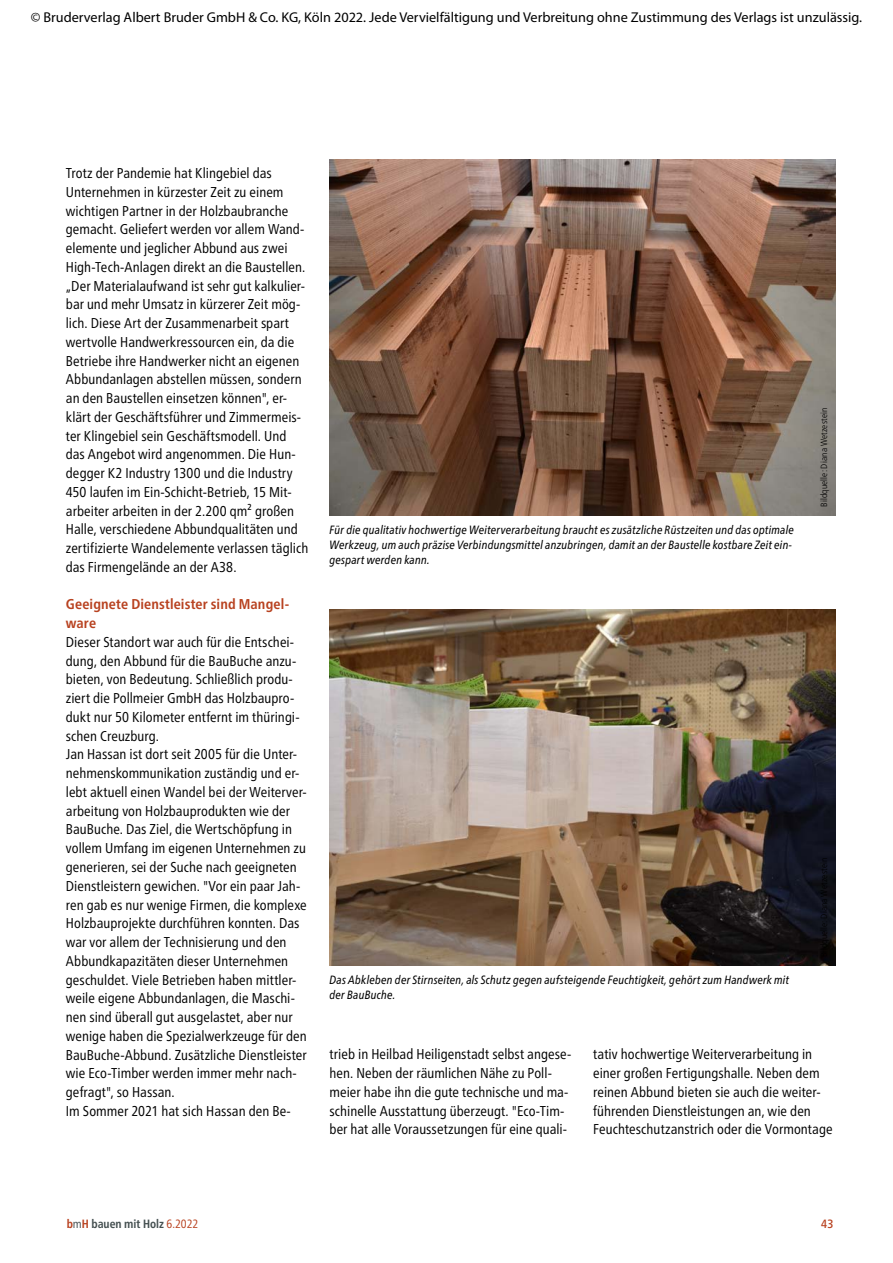
<style>
.page{position:relative;width:893px;height:1263px;background:#fff}
.page>*{position:absolute;margin:0;border:0;box-sizing:border-box;transform-origin:0 0}
.t1{font:condensed 14.25px/18.8px "Frutiger Neue LT Pro";color:#000}
.t2{font:14.25px "Myriad Pro";color:#000}
.t3{font:700 condensed 14.25px/18.8px "Frutiger Neue LT Pro";letter-spacing:.01em;color:#b84220}
.t4{font:italic condensed 12px/15px "Frutiger Neue LT Pro";letter-spacing:.015em;color:#000}
.t5{font:700 condensed 12px "Frutiger Neue LT Pro";color:#444f50}
.t6{font:500 condensed 12px "Frutiger Neue LT Pro";color:#b84220}
.t7{font:300 condensed 9px "Frutiger Neue LT Pro";letter-spacing:.02em;color:#000}
.s1{color:#b84220}
.s2{font-weight:400}
.s3{font-weight:400;color:#b84220}
</style>
<div class="page">
<img style="left:330px;top:159px;width:506px;height:357px">
<img style="left:330px;top:609px;width:506px;height:357px">
<p class="t2" style="left:31px;top:10px;width:833px">© Bruderverlag Albert Bruder GmbH &amp; Co. KG, Köln 2022. Jede Vervielfältigung und Verbreitung ohne Zustimmung des Verlags ist unzulässig.</p>
<p class="t1" style="left:66px;top:164px;width:244px">Trotz der Pandemie hat Klingebiel das Unternehmen in kürzester Zeit zu einem wichtigen Partner in der Holzbaubranche gemacht. Geliefert werden vor allem Wand&shy;elemente und jeglicher Abbund aus zwei High-Tech-Anlagen direkt an die Baustellen. „Der Materialaufwand ist sehr gut kalkulier&shy;bar und mehr Umsatz in kürzerer Zeit mög&shy;lich. Diese Art der Zusammenarbeit spart wertvolle Handwerkressourcen ein, da die Betriebe ihre Handwerker nicht an eigenen Abbundanlagen abstellen müssen, sondern an den Baustellen einsetzen können", er&shy;klärt der Geschäftsführer und Zimmermeis&shy;ter Klingebiel sein Geschäftsmodell. Und das Angebot wird angenommen. Die Hun&shy;degger K2 Industry 1300 und die Industry 450 laufen im Ein-Schicht-Betrieb, 15 Mit&shy;arbeiter arbeiten in der 2.200 qm² großen Halle, verschiedene Abbundqualitäten und zertifizierte Wandelemente verlassen täglich das Firmengelände an der A38.</p>
<p class="t3" style="left:66px;top:595px;width:225px">Geeignete Dienstleister sind Mangel&shy;ware</p>
<p class="t1" style="left:66px;top:632px;width:242px">Dieser Standort war auch für die Entschei&shy;dung, den Abbund für die BauBuche anzu&shy;bieten, von Bedeutung. Schließlich produ&shy;ziert die Pollmeier GmbH das Holzbaupro&shy;dukt nur 50 Kilometer entfernt im thüringi&shy;schen Creuzburg.<br>Jan Hassan ist dort seit 2005 für die Unter&shy;nehmenskommunikation zuständig und er&shy;lebt aktuell einen Wandel bei der Weiterver&shy;arbeitung von Holzbauprodukten wie der BauBuche. Das Ziel, die Wertschöpfung in vollem Umfang im eigenen Unternehmen zu generieren, sei der Suche nach geeigneten Dienstleistern gewichen. "Vor ein paar Jah&shy;ren gab es nur wenige Firmen, die komplexe Holzbauprojekte durchführen konnten. Das war vor allem der Technisierung und den Abbundkapazitäten dieser Unternehmen geschuldet. Viele Betrieben haben mittler&shy;weile eigene Abbundanlagen, die Maschi&shy;nen sind überall gut ausgelastet, aber nur wenige haben die Spezialwerkzeuge für den BauBuche-Abbund. Zusätzliche Dienstleister wie Eco-Timber werden immer mehr nach&shy;gefragt", so Hassan.<br>Im Sommer 2021 hat sich Hassan den Be-</p>
<p class="t4" style="left:330px;top:523px;width:466px">Für die qualitativ hochwertige Weiterverarbeitung braucht es zusätzliche Rüstzeiten und das optimale<br>Werkzeug, um auch präzise Verbindungsmittel anzubringen, damit an der Baustelle kostbare Zeit ein&shy;gespart werden kann.</p>
<p class="t7" style="left:819px;top:507px;width:101px;rotate:-90deg">Bildquelle: Diana Wetzestein</p>
<p class="t4" style="left:330px;top:973px;width:461px">Das Abkleben der Stirnseiten, als Schutz gegen aufsteigende Feuchtigkeit, gehört zum Handwerk mit der BauBuche.</p>
<p class="t1" style="left:330px;top:1045px;width:243px">trieb in Heilbad Heiligenstadt selbst angese&shy;hen. Neben der räumlichen Nähe zu Poll&shy;meier habe ihn die gute technische und ma&shy;schinelle Ausstattung überzeugt. "Eco-Tim&shy;ber hat alle Voraussetzungen für eine quali-</p>
<p class="t1" style="left:593px;top:1045px;width:241px">tativ hochwertige Weiterverarbeitung in einer großen Fertigungshalle. Neben dem reinen Abbund bieten sie auch die weiter&shy;führenden Dienstleistungen an, wie den Feuchteschutzanstrich oder die Vormontage</p>
<p class="t5" style="left:67px;top:1217px;width:133px"><span class="s1">b</span><span class="s2">m</span><span class="s1">H</span> bauen mit Holz <span class="s3">6.2022</span></p>
<p class="t6" style="left:821px;top:1217px;width:14px">43</p>
</div>
